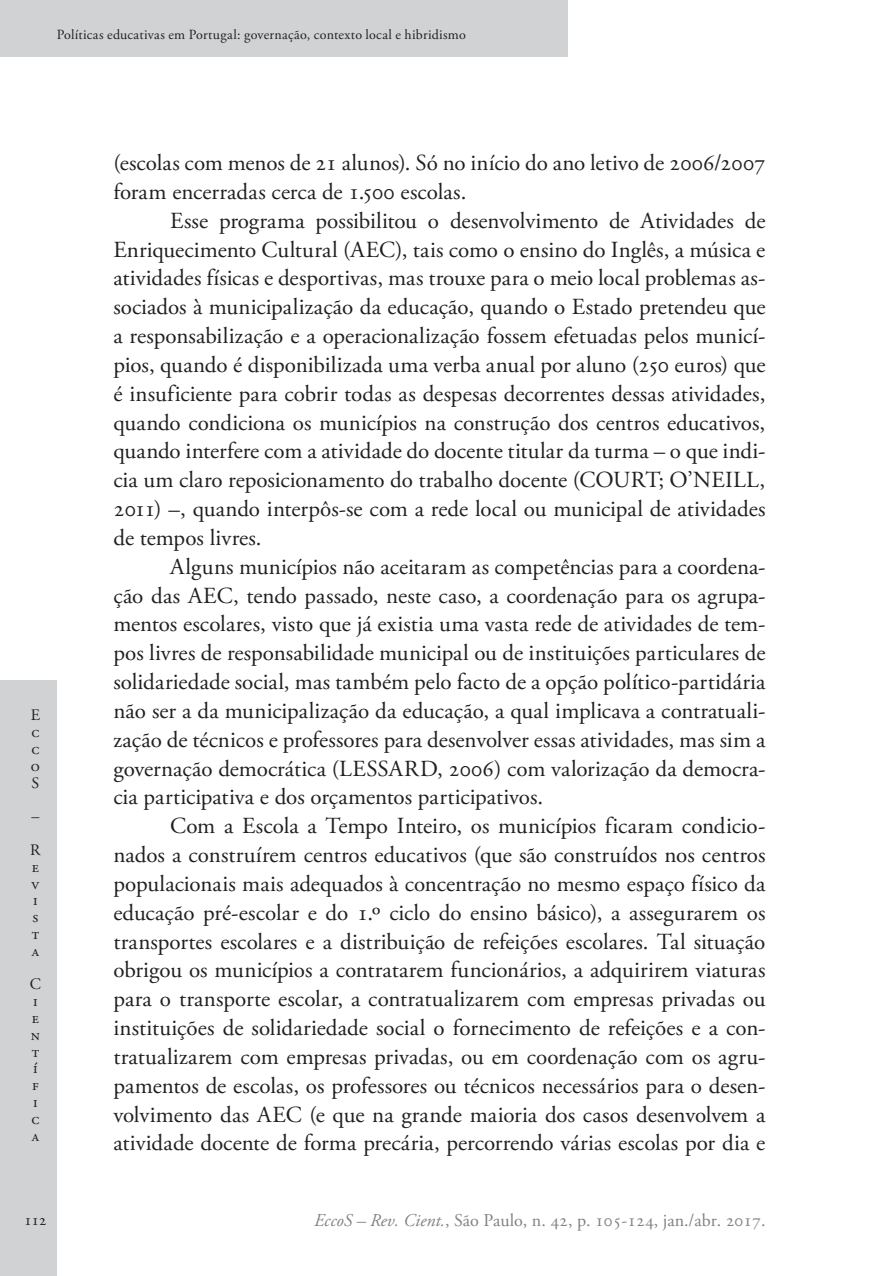
<style>
.page{position:relative;width:879px;height:1276px;background:#fff}
.page>*{position:absolute;margin:0;border:0;box-sizing:border-box;transform-origin:0 0}
.Ec_Normal{font:23px/28.8px "Adobe Garamond Pro";color:#231f20;text-align:justify}
.t1{font:18px "Adobe Garamond Pro";color:#808285}
.t2{font:16px/16.8px "Adobe Garamond Pro";color:#231f20;text-align:justify}
.t3{font:14px "Adobe Garamond Pro";letter-spacing:.015em;color:#231f20}
.s1{font-style:italic}
</style>
<div class="page">
<div style="left:0;top:680px;width:57px;height:596px;background:#d1d2d4"></div>
<div style="left:0;top:0;width:567px;height:57px;background:#d1d2d4"></div>
<p class="t3" style="left:57px;top:26px;width:411px">Políticas educativas em Portugal: governação, contexto local e hibridismo</p>
<p class="t2" style="left:31px;top:707px;width:11px">E c c o S</p>
<p class="t2" style="left:30px;top:800px;width:12px;line-height:33.6px">–<br>R</p>
<p class="t2" style="left:32px;top:859px;width:9px">e v i s t a</p>
<p class="t2" style="left:30px;top:976px;width:13px;text-align:left">C i e n t í f i c a</p>
<p class="Ec_Normal" style="left:113px;top:149px;width:653px">(escolas com menos de 21 alunos). Só no início do ano letivo de 2006/2007 foram encerradas cerca de 1.500 escolas.</p>
<p class="Ec_Normal" style="left:113px;top:207px;width:653px;text-indent:57px">Esse programa possibilitou o desenvolvimento de Atividades de Enriquecimento Cultural (AEC), tais como o ensino do Inglês, a música e atividades físicas e desportivas, mas trouxe para o meio local problemas as&shy;sociados à municipalização da educação, quando o Estado pretendeu que a responsabilização e a operacionalização fossem efetuadas pelos municí&shy;pios, quando é disponibilizada uma verba anual por aluno (250 euros) que é insuficiente para cobrir todas as despesas decorrentes dessas atividades, quando condiciona os municípios na construção dos centros educativos, quando interfere com a atividade do docente titular da turma – o que indi&shy;cia um claro reposicionamento do trabalho docente (COURT; O’NEILL, 2011) –, quando interpôs-se com a rede local ou municipal de atividades de tempos livres.</p>
<p class="Ec_Normal" style="left:113px;top:553px;width:654px;text-indent:57px">Alguns municípios não aceitaram as competências para a coordena&shy;ção das AEC, tendo passado, neste caso, a coordenação para os agrupa&shy;mentos escolares, visto que já existia uma vasta rede de atividades de tem&shy;pos livres de responsabilidade municipal ou de instituições particulares de solidariedade social, mas também pelo facto de a opção político-partidária não ser a da municipalização da educação, a qual implicava a contratuali&shy;zação de técnicos e professores para desenvolver essas atividades, mas sim a governação democrática (LESSARD, 2006) com valorização da democra&shy;cia participativa e dos orçamentos participativos.</p>
<p class="Ec_Normal" style="left:113px;top:812px;width:654px;text-indent:57px">Com a Escola a Tempo Inteiro, os municípios ficaram condicio&shy;nados a construírem centros educativos (que são construídos nos centros populacionais mais adequados à concentração no mesmo espaço físico da educação pré-escolar e do 1.º ciclo do ensino básico), a assegurarem os transportes escolares e a distribuição de refeições escolares. Tal situação obrigou os municípios a contratarem funcionários, a adquirirem viaturas para o transporte escolar, a contratualizarem com empresas privadas ou instituições de solidariedade social o fornecimento de refeições e a con&shy;tratualizarem com empresas privadas, ou em coordenação com os agru&shy;pamentos de escolas, os professores ou técnicos necessários para o desen&shy;volvimento das AEC (e que na grande maioria dos casos desenvolvem a atividade docente de forma precária, percorrendo várias escolas por dia e</p>
<p class="t2" style="left:24px;top:1212px;width:24px">112</p>
<p class="t1" style="left:314px;top:1209px;width:453px"><span class="s1">EccoS – Rev. Cient.</span>, São Paulo, n. 42, p. 105-124, jan./abr. 2017.</p>
</div>
